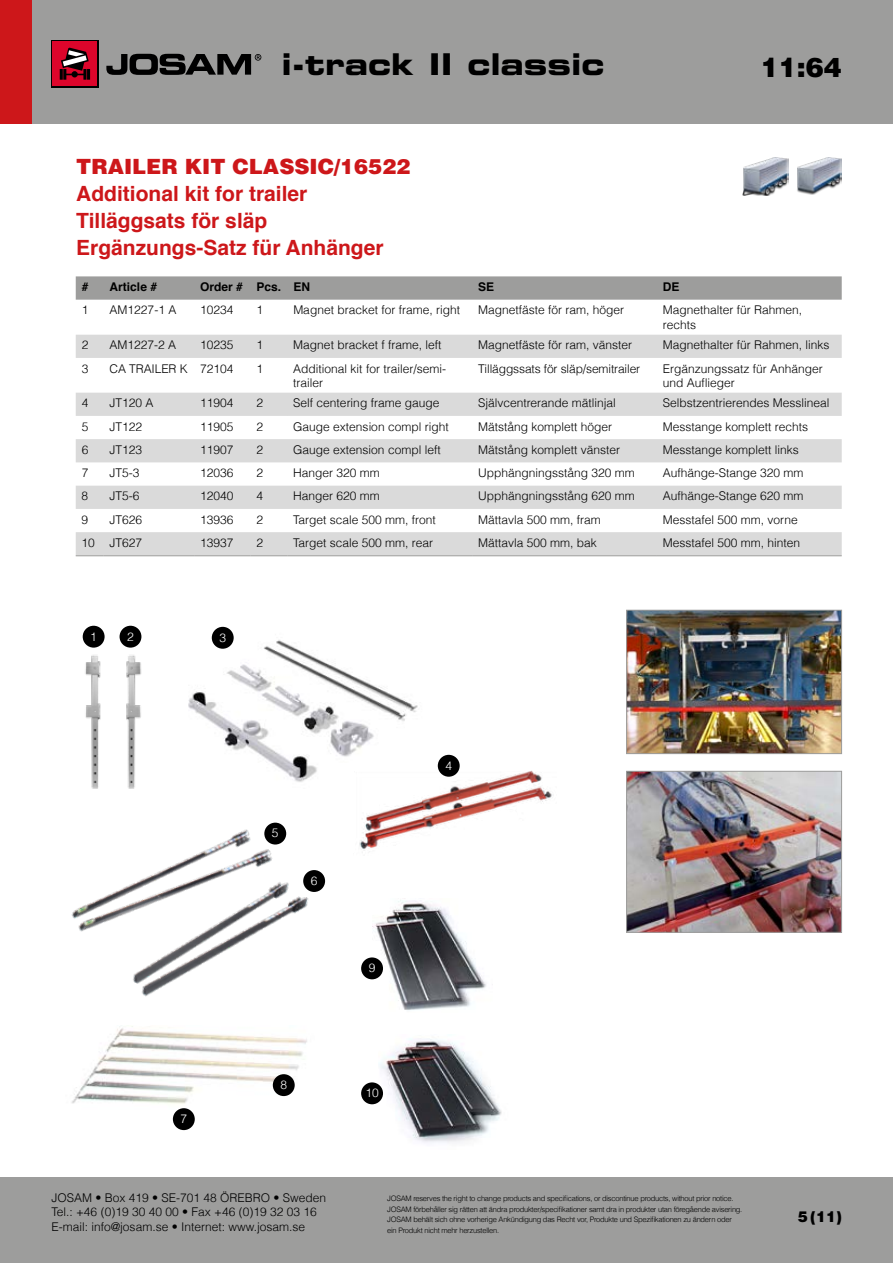
<style>
.page{position:relative;width:893px;height:1263px;background:#fff}
.page>*{position:absolute;margin:0;border:0;box-sizing:border-box;transform-origin:0 0}
.t1{font:30px "Eurostile Bold Extended Two";color:#000}
.t2{font:900 27px "Helvetica";color:#000}
.t3{font:700 21px/27px "Helvetica";color:#cd171a}
.t4{font:900 21px "Helvetica";color:#cd171a}
.t5{font:900 15px "Helvetica";color:#000}
.t6{font:300 12px/14.4px "Helvetica";color:#000}
.t7{font:700 12px "Helvetica";color:#000}
.t8{font:300 12px "Helvetica";color:#fff}
.t9{font:300 7.5px/10.5px "Helvetica";letter-spacing:-.03em;color:#000}
</style>
<div class="page">
<div style="left:0;top:0;width:893px;height:123px;background:#9d9d9c"></div>
<div style="left:0;top:0;width:32px;height:123px;background:#cd171a"></div>
<div style="left:0;top:1178px;width:893px;height:85px;background:#9d9d9c"></div>
<div style="left:51px;top:40px;width:48px;height:48px;background:linear-gradient(to right,#000,#000)"></div>
<div style="left:53px;top:42px;width:44px;height:44px;background:#dd052b"></div>
<svg style="left:60px;top:48px;width:30px;height:32px"></svg>
<svg style="left:106px;top:54px;width:155px;height:21px"></svg>
<svg style="left:76px;top:276px;width:766px;height:24px;background:#a0a09f"></svg>
<svg style="left:76px;top:335px;width:766px;height:220px;fill:#dadada"></svg>
<svg style="left:76px;top:555px;width:28px;height:1px"></svg>
<hr style="left:104px;top:555px;width:90px;height:1px;background:#9d9d9c">
<hr style="left:194px;top:555px;width:56px;height:1px;background:#9d9d9c">
<hr style="left:250px;top:555px;width:37px;height:1px;background:#9d9d9c">
<hr style="left:287px;top:555px;width:185px;height:1px;background:#9d9d9c">
<hr style="left:472px;top:555px;width:185px;height:1px;background:#9d9d9c">
<hr style="left:657px;top:555px;width:185px;height:1px;background:#9d9d9c">
<img style="left:742px;top:157px;width:47px;height:38px">
<img style="left:797px;top:157px;width:45px;height:37px">
<img style="left:286px;top:832px;width:39px;height:84px">
<div style="left:303px;top:870px;width:22px;height:22px;background:#000;border-radius:50%"></div>
<img style="left:71px;top:822px;width:215px;height:175px">
<div style="left:264px;top:823px;width:22px;height:21px;background:#000;border-radius:50%"></div>
<img style="left:71px;top:1026px;width:236px;height:83px">
<div style="left:273px;top:1074px;width:22px;height:22px;background:#000;border-radius:50%"></div>
<div style="left:173px;top:1108px;width:22px;height:22px;background:#000;border-radius:50%"></div>
<img style="left:379px;top:1038px;width:123px;height:105px">
<div style="left:361px;top:1082px;width:22px;height:22px;background:#000;border-radius:50%"></div>
<img style="left:372px;top:898px;width:114px;height:112px">
<div style="left:361px;top:957px;width:22px;height:22px;background:#000;border-radius:50%"></div>
<img style="left:188px;top:626px;width:230px;height:156px">
<div style="left:212px;top:627px;width:22px;height:22px;background:#000;border-radius:50%"></div>
<div style="left:83px;top:626px;width:22px;height:22px;background:#000;border-radius:50%"></div>
<div style="left:120px;top:626px;width:21px;height:22px;background:#000;border-radius:50%"></div>
<img style="left:85px;top:644px;width:17px;height:145px">
<img style="left:122px;top:644px;width:20px;height:145px">
<img style="left:628px;top:612px;width:212px;height:140px">
<div style="left:626px;top:610px;width:216px;height:144px;border:1px solid #9d9d9c"></div>
<img style="left:353px;top:770px;width:199px;height:81px">
<div style="left:438px;top:755px;width:22px;height:22px;background:#000;border-radius:50%"></div>
<img style="left:628px;top:773px;width:212px;height:158px">
<div style="left:626px;top:771px;width:216px;height:162px;border:1px solid #9d9d9c"></div>
<h1 class="t1" style="left:281px;top:43px;width:325px">i-track II classic</h1>
<h2 class="t2" style="left:761px;top:50px;width:83px">11:64</h2>
<h3 class="t4" style="left:76px;top:153px;width:335px">TRAILER KIT CLASSIC/16522</h3>
<h3 class="t3" style="left:76px;top:181px;width:309px">Additional kit for trailer<br>Tilläggsats för släp<br>Ergänzungs-Satz für Anhänger</h3>
<p class="t7" style="left:82px;top:277px;width:8px">#</p>
<p class="t7" style="left:110px;top:277px;width:49px">Article #</p>
<p class="t7" style="left:200px;top:277px;width:111px">Order # Pcs. EN</p>
<p class="t7" style="left:478px;top:277px;width:18px">SE</p>
<p class="t7" style="left:663px;top:277px;width:18px">DE</p>
<p class="t6" style="left:82px;top:303px;width:8px">1</p>
<p class="t6" style="left:110px;top:303px;width:68px">AM1227-1 A</p>
<p class="t6" style="left:200px;top:303px;width:35px">10234</p>
<p class="t6" style="left:256px;top:303px;width:8px">1</p>
<p class="t6" style="left:293px;top:303px;width:168px">Magnet bracket for frame, right</p>
<p class="t6" style="left:478px;top:303px;width:148px">Magnetfäste för ram, höger</p>
<p class="t6" style="left:663px;top:303px;width:141px">Magnethalter für Rahmen, rechts</p>
<p class="t6" style="left:82px;top:338px;width:8px">2</p>
<p class="t6" style="left:110px;top:338px;width:68px">AM1227-2 A</p>
<p class="t6" style="left:200px;top:338px;width:35px">10235</p>
<p class="t6" style="left:256px;top:338px;width:8px">1</p>
<p class="t6" style="left:293px;top:338px;width:150px">Magnet bracket f frame, left</p>
<p class="t6" style="left:478px;top:338px;width:156px">Magnetfäste för ram, vänster</p>
<p class="t6" style="left:663px;top:338px;width:168px">Magnethalter für Rahmen, links</p>
<p class="t6" style="left:82px;top:361px;width:8px">3</p>
<p class="t6" style="left:110px;top:361px;width:125px">CA TRAILER K 72104</p>
<p class="t6" style="left:256px;top:361px;width:8px">1</p>
<p class="t6" style="left:293px;top:361px;width:154px">Additional kit for trailer/semi&shy;trailer</p>
<p class="t6" style="left:478px;top:361px;width:164px">Tilläggssats för släp/semitrailer</p>
<p class="t6" style="left:663px;top:361px;width:162px">Ergänzungssatz für Anhänger und Auflieger</p>
<p class="t6" style="left:82px;top:396px;width:8px">4</p>
<p class="t6" style="left:110px;top:396px;width:46px">JT120 A</p>
<p class="t6" style="left:200px;top:396px;width:35px">11904</p>
<p class="t6" style="left:256px;top:396px;width:8px">2</p>
<p class="t6" style="left:293px;top:396px;width:148px">Self centering frame gauge</p>
<p class="t6" style="left:478px;top:396px;width:139px">Självcentrerande mätlinjal</p>
<p class="t6" style="left:663px;top:396px;width:168px">Selbstzentrierendes Messlineal</p>
<p class="t6" style="left:82px;top:419px;width:8px">5</p>
<p class="t6" style="left:110px;top:419px;width:34px">JT122</p>
<p class="t6" style="left:200px;top:419px;width:35px">11905</p>
<p class="t6" style="left:256px;top:419px;width:8px">2</p>
<p class="t6" style="left:293px;top:419px;width:157px">Gauge extension compl right</p>
<p class="t6" style="left:478px;top:419px;width:136px">Mätstång komplett höger</p>
<p class="t6" style="left:663px;top:419px;width:147px">Messtange komplett rechts</p>
<p class="t6" style="left:82px;top:442px;width:8px">6</p>
<p class="t6" style="left:110px;top:442px;width:34px">JT123</p>
<p class="t6" style="left:200px;top:442px;width:35px">11907</p>
<p class="t6" style="left:256px;top:442px;width:8px">2</p>
<p class="t6" style="left:293px;top:442px;width:149px">Gauge extension compl left</p>
<p class="t6" style="left:478px;top:442px;width:144px">Mätstång komplett vänster</p>
<p class="t6" style="left:663px;top:442px;width:138px">Messtange komplett links</p>
<p class="t6" style="left:82px;top:465px;width:8px">7</p>
<p class="t6" style="left:110px;top:465px;width:32px">JT5-3</p>
<p class="t6" style="left:200px;top:465px;width:35px">12036</p>
<p class="t6" style="left:256px;top:465px;width:8px">2</p>
<p class="t6" style="left:293px;top:465px;width:88px">Hanger 320 mm</p>
<p class="t6" style="left:478px;top:465px;width:158px">Upphängningsstång 320 mm</p>
<p class="t6" style="left:663px;top:465px;width:142px">Aufhänge-Stange 320 mm</p>
<p class="t6" style="left:82px;top:489px;width:8px">8</p>
<p class="t6" style="left:110px;top:489px;width:32px">JT5-6</p>
<p class="t6" style="left:200px;top:489px;width:35px">12040</p>
<p class="t6" style="left:256px;top:489px;width:8px">4</p>
<p class="t6" style="left:293px;top:489px;width:88px">Hanger 620 mm</p>
<p class="t6" style="left:478px;top:489px;width:158px">Upphängningsstång 620 mm</p>
<p class="t6" style="left:663px;top:489px;width:142px">Aufhänge-Stange 620 mm</p>
<p class="t6" style="left:82px;top:512px;width:8px">9</p>
<p class="t6" style="left:110px;top:512px;width:34px">JT626</p>
<p class="t6" style="left:200px;top:512px;width:35px">13936</p>
<p class="t6" style="left:256px;top:512px;width:8px">2</p>
<p class="t6" style="left:293px;top:512px;width:144px">Target scale 500 mm, front</p>
<p class="t6" style="left:478px;top:512px;width:124px">Mättavla 500 mm, fram</p>
<p class="t6" style="left:663px;top:512px;width:136px">Messtafel 500 mm, vorne</p>
<p class="t6" style="left:82px;top:535px;width:62px">10 JT627</p>
<p class="t6" style="left:200px;top:535px;width:35px">13937</p>
<p class="t6" style="left:256px;top:535px;width:8px">2</p>
<p class="t6" style="left:293px;top:535px;width:141px">Target scale 500 mm, rear</p>
<p class="t6" style="left:478px;top:535px;width:120px">Mättavla 500 mm, bak</p>
<p class="t6" style="left:663px;top:535px;width:139px">Messtafel 500 mm, hinten</p>
<p class="t8" style="left:90px;top:629px;width:8px">1</p>
<p class="t8" style="left:127px;top:629px;width:8px">2</p>
<p class="t8" style="left:219px;top:630px;width:8px">3</p>
<p class="t8" style="left:272px;top:826px;width:8px">5</p>
<p class="t8" style="left:311px;top:873px;width:8px">6</p>
<p class="t8" style="left:369px;top:960px;width:8px">9</p>
<p class="t8" style="left:445px;top:758px;width:8px">4</p>
<p class="t8" style="left:180px;top:1111px;width:8px">7</p>
<p class="t8" style="left:280px;top:1077px;width:8px">8</p>
<p class="t6" style="left:51px;top:1190px;width:276px">JOSAM • Box 419 • SE-701 48 ÖREBRO • Sweden<br>Tel.: +46 (0)19 30 40 00 • Fax +46 (0)19 32 03 16<br>E-mail: info@josam.se • Internet: www.josam.se</p>
<p class="t8" style="left:365px;top:1085px;width:15px">10</p>
<p class="t9" style="left:387px;top:1193px;width:357px">JOSAM reserves the right to change products and specifications, or discontinue products, without prior notice.<br>JOSAM förbehåller sig rätten att ändra produkter/specifikationer samt dra in produkter utan föregående avisering.<br>JOSAM behält sich ohne vorherige Ankündigung das Recht vor, Produkte und Spezifikationen zu ändern oder ein Produkt nicht mehr herzustellen.</p>
<p class="t5" style="left:798px;top:1207px;width:46px">5(11)</p>
</div>
